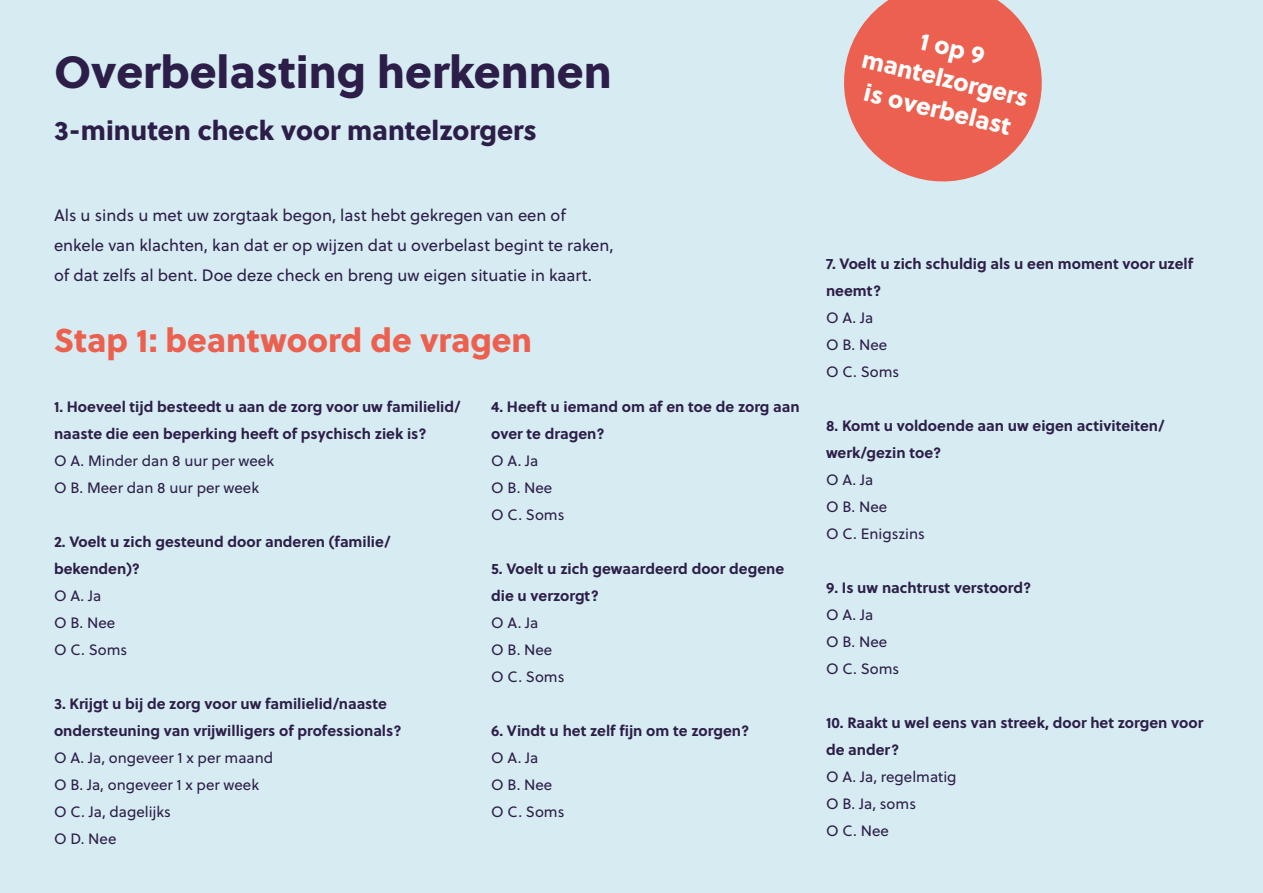
<style>
.page{position:relative;width:1263px;height:893px;background:#d6ebf2}
.page>*{position:absolute;margin:0;border:0;box-sizing:border-box;transform-origin:0 0}
.t1{font:45px "Soleil Xb";color:#2c1e48}
.t2{font:33px "Soleil Xb";color:#ec604f}
.t3{font:27px "Soleil Xb";color:#2c1e48}
.t4{font:24.3px/31.7px "Soleil Xb";color:#fff;text-align:center}
.t5{font:16.5px/30px "Soleil";color:#2c1e48}
.t6{font:700 15px/27px "Soleil";color:#2c1e48}
.t7{font:15px/27px "Soleil";color:#2c1e48}
</style>
<div class="page">
<svg style="left:844px;top:0;width:198px;height:182px"></svg>
<h1 class="t1" style="left:54px;top:36px;width:559px">Overbelasting herkennen</h1>
<h3 class="t3" style="left:54px;top:109px;width:484px">3-minuten check voor mantelzorgers</h3>
<p class="t5" style="left:54px;top:200px;width:561px">Als u sinds u met uw zorgtaak begon, last hebt gekregen van een of enkele van klachten, kan dat er op wijzen dat u overbelast begint te raken, of dat zelfs al bent. Doe deze check en breng uw eigen situatie in kaart.</p>
<h2 class="t2" style="left:54px;top:314px;width:480px">Stap 1: beantwoord de vragen</h2>
<p class="t6" style="left:491px;top:392px;width:310px">4. Heeft u iemand om af en toe de zorg aan over te dragen?</p>
<p class="t7" style="left:491px;top:446px;width:75px">O A. Ja<br>O B. Nee<br>O C. Soms</p>
<p class="t6" style="left:54px;top:392px;width:408px">1. Hoeveel tijd besteedt u aan de zorg voor uw familielid/ naaste die een beperking heeft of psychisch ziek is?</p>
<p class="t7" style="left:54px;top:446px;width:222px">O A. Minder dan 8 uur per week<br>O B. Meer dan 8 uur per week</p>
<p class="t6" style="left:54px;top:527px;width:338px">2. Voelt u zich gesteund door anderen (familie/ bekenden)?</p>
<p class="t7" style="left:54px;top:581px;width:75px">O A. Ja<br>O B. Nee<br>O C. Soms</p>
<p class="t6" style="left:491px;top:554px;width:295px">5. Voelt u zich gewaardeerd door degene die u verzorgt?</p>
<p class="t7" style="left:491px;top:608px;width:75px">O A. Ja<br>O B. Nee<br>O C. Soms</p>
<p class="t6" style="left:54px;top:689px;width:349px">3. Krijgt u bij de zorg voor uw familielid/naaste ondersteuning van vrijwilligers of professionals?</p>
<p class="t7" style="left:54px;top:743px;width:221px">O A. Ja, ongeveer 1 x per maand<br>O B. Ja, ongeveer 1 x per week<br>O C. Ja, dagelijks<br>O D. Nee</p>
<p class="t6" style="left:491px;top:716px;width:260px">6. Vindt u het zelf fijn om te zorgen?</p>
<p class="t7" style="left:491px;top:743px;width:75px">O A. Ja<br>O B. Nee<br>O C. Soms</p>
<h3 class="t4" style="left:874px;top:11px;width:171px;rotate:14deg">1 op 9 mantelzorgers is overbelast</h3>
<p class="t6" style="left:826px;top:250px;width:369px">7. Voelt u zich schuldig als u een moment voor uzelf neemt?</p>
<p class="t7" style="left:826px;top:304px;width:75px">O A. Ja<br>O B. Nee<br>O C. Soms</p>
<p class="t6" style="left:826px;top:412px;width:340px">8. Komt u voldoende aan uw eigen activiteiten/ werk/gezin toe?</p>
<p class="t7" style="left:826px;top:466px;width:100px">O A. Ja<br>O B. Nee<br>O C. Enigszins</p>
<p class="t6" style="left:826px;top:574px;width:207px">9. Is uw nachtrust verstoord?</p>
<p class="t7" style="left:826px;top:601px;width:75px">O A. Ja<br>O B. Nee<br>O C. Soms</p>
<p class="t6" style="left:826px;top:709px;width:379px">10. Raakt u wel eens van streek, door het zorgen voor de ander?</p>
<p class="t7" style="left:826px;top:763px;width:132px">O A. Ja, regelmatig<br>O B. Ja, soms<br>O C. Nee</p>
</div>
